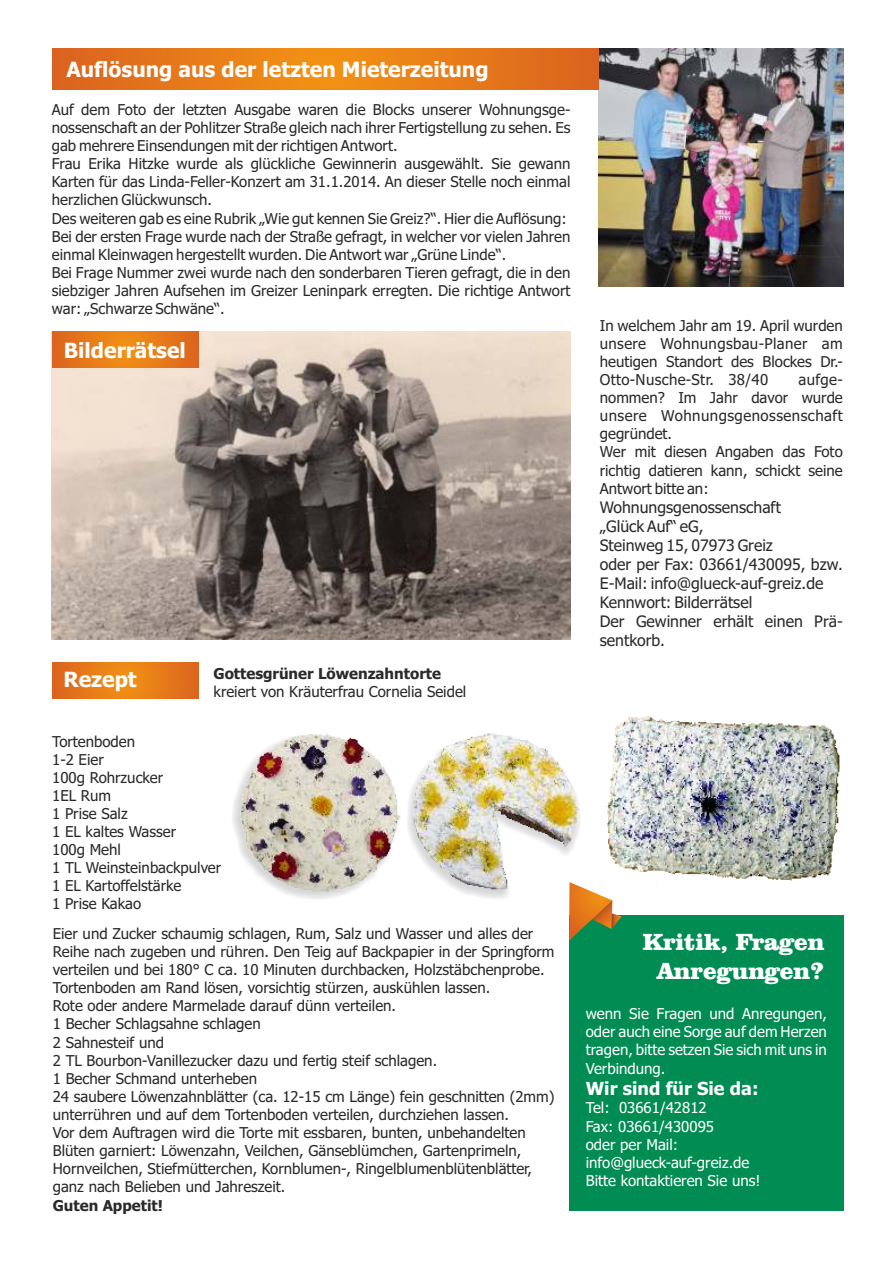
<style>
.page{position:relative;width:893px;height:1263px;background:#fff}
.page>*{position:absolute;margin:0;border:0;box-sizing:border-box;transform-origin:0 0}
.t1{font:900 24px/28.8px "Clarendon BT";color:#fff;text-align:center}
.t2{font:700 21px "Tahoma";color:#fff}
.t3{font:700 18px "Tahoma";color:#fff}
.t4{font:15.9px/19px "Tahoma";color:#2b2929}
.t5{font:15px/18.1px "Tahoma";color:#2b2929}
.t6{font:15px/18.1px "Tahoma";color:#fff;text-align:justify}
.t7{font:700 15px "Tahoma";color:#2b2929}
</style>
<div class="page">
<div style="left:569px;top:915px;width:274px;height:296px;background:#008c52"></div>
<svg style="left:569px;top:887px;width:53px;height:53px"></svg>
<div style="left:403px;top:733px;width:178px;height:169px;background:#2b2929;opacity:.2"></div>
<img style="left:411px;top:733px;width:169px;height:160px">
<div style="left:230px;top:735px;width:170px;height:166px;background:#2b2929;opacity:.2"></div>
<img style="left:239px;top:734px;width:162px;height:158px">
<img style="left:598px;top:48px;width:246px;height:239px">
<img style="left:52px;top:331px;width:519px;height:309px">
<svg style="left:52px;top:331px;width:146px;height:36px;background:#e67a19"></svg>
<svg style="left:52px;top:662px;width:146px;height:36px;background:#e67a19"></svg>
<img style="left:607px;top:716px;width:233px;height:165px">
<svg style="left:53px;top:48px;width:546px;height:41px;background:#e67a19"></svg>
<h2 class="t2" style="left:66px;top:61px;width:424px">Auflösung aus der letzten Mieterzeitung</h2>
<p class="t5" style="left:52px;top:102px;width:520px">Auf dem Foto der letzten Ausgabe waren die Blocks unserer Wohnungsge&shy;nossenschaft an der Pohlitzer Straße gleich nach ihrer Fertigstellung zu sehen. Es gab mehrere Einsendungen mit der richtigen Antwort.<br>Frau Erika Hitzke wurde als glückliche Gewinnerin ausgewählt. Sie gewann Karten für das Linda-Feller-Konzert am 31.1.2014. An dieser Stelle noch einmal herzlichen Glückwunsch.<br>Des weiteren gab es eine Rubrik „Wie gut kennen Sie Greiz?“. Hier die Auflösung:<br>Bei der ersten Frage wurde nach der Straße gefragt, in welcher vor vielen Jahren einmal Kleinwagen hergestellt wurden. Die Antwort war „Grüne Linde“.<br>Bei Frage Nummer zwei wurde nach den sonderbaren Tieren gefragt, die in den siebziger Jahren Aufsehen im Greizer Leninpark erregten. Die richtige Antwort war: „Schwarze Schwäne“.</p>
<h2 class="t2" style="left:64px;top:342px;width:123px">Bilderrätsel</h2>
<h2 class="t2" style="left:64px;top:671px;width:75px">Rezept</h2>
<p class="t7" style="left:214px;top:667px;width:229px">Gottesgrüner Löwenzahntorte</p>
<p class="t5" style="left:214px;top:683px;width:254px">kreiert von Kräuterfrau Cornelia Seidel</p>
<p class="t5" style="left:52px;top:733px;width:171px">Tortenboden<br>1-2 Eier<br>100g Rohrzucker<br>1EL Rum<br>1 Prise Salz<br>1 EL kaltes Wasser<br>100g Mehl<br>1 TL Weinsteinbackpulver<br>1 EL Kartoffelstärke<br>1 Prise Kakao</p>
<p class="t5" style="left:53px;top:926px;width:503px">Eier und Zucker schaumig schlagen, Rum, Salz und Wasser und alles der Reihe nach zugeben und rühren. Den Teig auf Backpapier in der Springform verteilen und bei 180° C ca. 10 Minuten durchbacken, Holzstäbchenprobe.<br>Tortenboden am Rand lösen, vorsichtig stürzen, auskühlen lassen.<br>Rote oder andere Marmelade darauf dünn verteilen.<br>1 Becher Schlagsahne schlagen<br>2 Sahnesteif und<br>2 TL Bourbon-Vanillezucker dazu und fertig steif schlagen.<br>1 Becher Schmand unterheben<br>24 saubere Löwenzahnblätter (ca. 12-15 cm Länge) fein geschnitten (2mm) unterrühren und auf dem Tortenboden verteilen, durchziehen lassen.<br>Vor dem Auftragen wird die Torte mit essbaren, bunten, unbehandelten Blüten garniert: Löwenzahn, Veilchen, Gänseblümchen, Gartenprimeln, Hornveilchen, Stiefmütterchen, Kornblumen-, Ringelblumenblütenblätter, ganz nach Belieben und Jahreszeit.</p>
<p class="t7" style="left:53px;top:1199px;width:112px">Guten Appetit!</p>
<p class="t5" style="left:600px;top:317px;width:245px;text-align:justify">In welchem Jahr am 19. April wurden unsere Wohnungsbau-Planer am heutigen Standort des Blockes Dr.- Otto-Nusche-Str. 38/40</p>
<p class="t5" style="left:600px;top:372px;width:245px;text-indent:199px">aufge&shy;nommen? Im Jahr davor wurde unsere Wohnungsgenossenschaft gegründet.<br>Wer mit diesen Angaben das Foto richtig datieren kann, schickt seine<br>Antwort bitte an:</p>
<p class="t4" style="left:600px;top:499px;width:244px">Wohnungsgenossenschaft<br>„Glück Auf“ eG,<br>Steinweg 15, 07973 Greiz<br>oder per Fax: 03661/430095, bzw.<br>E-Mail: info@glueck-auf-greiz.de<br>Kennwort: Bilderrätsel<br>Der Gewinner erhält einen Prä&shy;sentkorb.</p>
<h1 class="t1" style="left:643px;top:929px;width:183px">Kritik, Fragen<br>Anregungen?</h1>
<p class="t6" style="left:586px;top:1006px;width:243px">wenn Sie Fragen und Anregungen, oder auch eine Sorge auf dem Herzen tragen, bitte setzen Sie sich mit uns in Verbindung.</p>
<p class="t3" style="left:586px;top:1081px;width:174px">Wir sind für Sie da:</p>
<p class="t6" style="left:586px;top:1100px;width:176px;text-align:left">Tel: 03661/42812<br>Fax: 03661/430095<br>oder per Mail: info@glueck-auf-greiz.de<br>Bitte kontaktieren Sie uns!</p>
</div>
